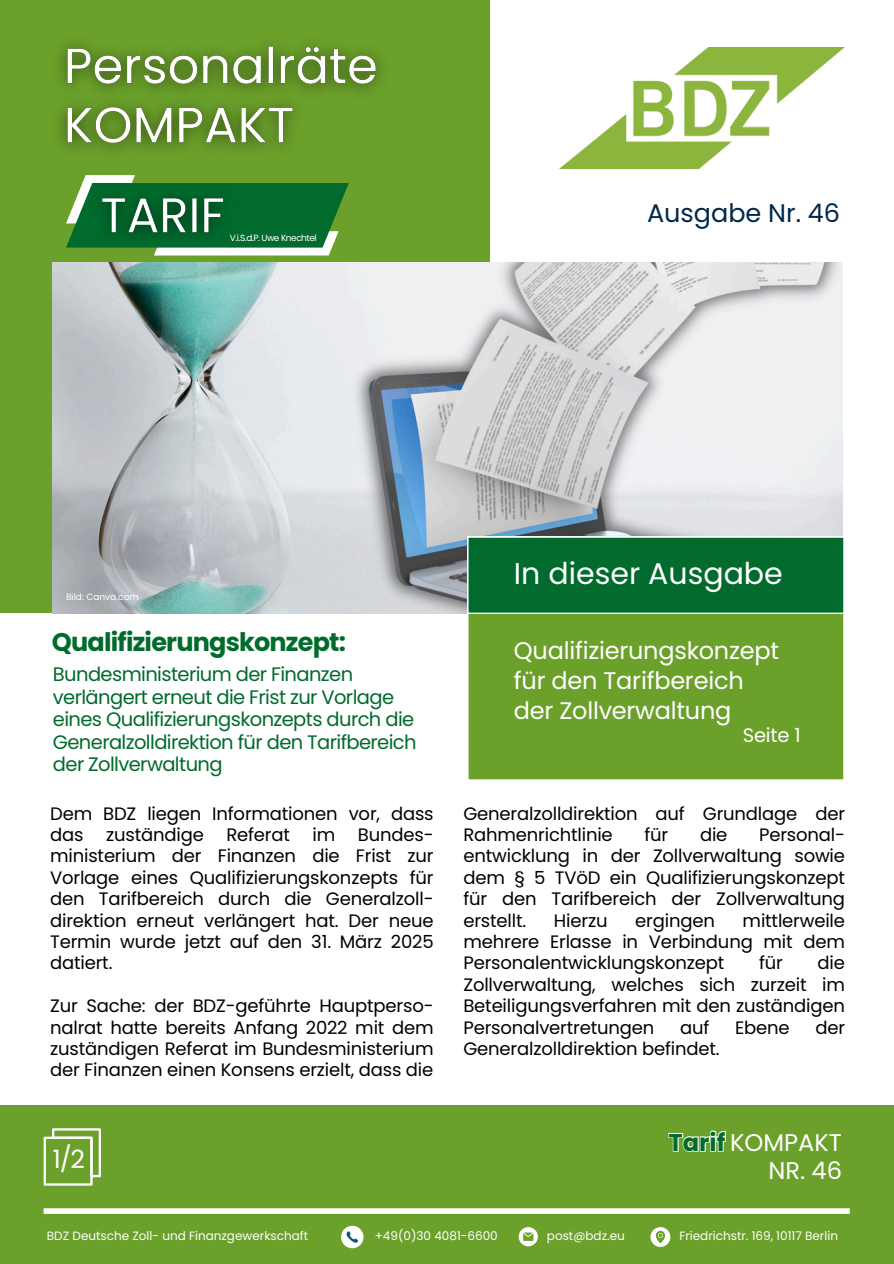
<style>
.page{position:relative;width:894px;height:1264px;background:#fff}
.page>*{position:absolute;margin:0;border:0;box-sizing:border-box;transform-origin:0 0}
.t1{font:30px "Poppins";color:#fff}
.t2{font:700 25.5px "Poppins";letter-spacing:-.03em;color:#006b2d}
.t3{font:25.5px "Poppins";color:#002749}
.t4{font:25.2px "Poppins";color:#fff}
.t5{font:24.15px/28.2px "Poppins";color:#fff;text-align:right}
.t6{font:24px/30.3px "Poppins";letter-spacing:-.01em;color:#fff}
.t7{font:19.5px/22.5px "Poppins";letter-spacing:-.03em;color:#006b2d}
.t8{font:19.5px "Poppins";letter-spacing:-.01em;color:#fff}
.t9{font:18px/21.3px "Poppins";letter-spacing:-.01em;color:#000;text-align:justify}
.t10{font:12px "Poppins";color:#fff}
.t11{font:9px "Poppins";letter-spacing:-.055em;color:#fff}
.t12{font:9px "Poppins";color:#fff}
.s1{font-weight:700;color:rgb(0 0 0/0)}
</style>
<div class="page">
<div style="left:0;top:0;width:489px;height:613px;background:#6ba02b"></div>
<div style="left:0;top:1105px;width:893px;height:158px;background:#6ba02b"></div>
<img style="left:53px;top:262px;width:789px;height:351px">
<div style="left:468px;top:614px;width:376px;height:166px;background:#6ba02b"></div>
<div style="left:467px;top:536px;width:377px;height:77px;background:#006b2d"></div>
<img style="left:559px;top:47px;width:285px;height:122px">
<svg style="left:66px;top:175px;width:282px;height:80px"></svg>
<div style="left:44px;top:1208px;width:805px;height:5px;background:#fff"></div>
<svg style="left:341px;top:1225px;width:22px;height:23px"></svg>
<svg style="left:518px;top:1227px;width:19px;height:19px"></svg>
<svg style="left:650px;top:1227px;width:20px;height:19px"></svg>
<div style="left:44px;top:1136px;width:49px;height:49px;border:2px solid #fff"></div>
<svg style="left:51px;top:1128px;width:50px;height:50px"></svg>
<img style="left:60px;top:44px;width:321px;height:47px">
<img style="left:81px;top:179px;width:164px;height:76px">
<img style="left:60px;top:85px;width:255px;height:66px">
<svg style="left:668px;top:1130px;width:58px;height:22px"></svg>
<p class="t11" style="left:230px;top:231px;width:88px">V.i.S.d.P. Uwe Knechtel</p>
<h6 class="t3" style="left:647px;top:195px;width:194px">Ausgabe Nr. 46</h6>
<p class="t12" style="left:66px;top:590px;width:74px">Bild: Canva.com</p>
<p class="t2" style="left:52px;top:624px;width:295px">Qualifizierungskonzept:</p>
<h4 class="t7" style="left:53px;top:663px;width:365px">Bundesministerium der Finanzen verlängert erneut die Frist zur Vorlage eines Qualifizierungskonzepts durch die Generalzolldirektion für den Tarifbereich der Zollverwaltung</h4>
<p class="t9" style="left:50px;top:802px;width:385px">Dem BDZ liegen Informationen vor, dass das</p>
<p class="t9" style="left:106px;top:824px;width:99px">zuständige</p>
<p class="t9" style="left:226px;top:824px;width:65px">Referat</p>
<p class="t9" style="left:312px;top:824px;width:24px">im</p>
<p class="t9" style="left:50px;top:824px;width:385px;text-indent:308px">Bundes&shy;ministerium der Finanzen die Frist zur Vorlage eines Qualifizierungskonzepts für den Tarifbereich durch die Generalzoll&shy;direktion erneut verlängert hat. Der neue Termin wurde jetzt auf den 31. März 2025 datiert.</p>
<h3 class="t9" style="left:50px;top:995px;width:385px">Zur Sache: der BDZ-geführte Hauptperso&shy;nalrat hatte bereits Anfang 2022 mit dem zuständigen Referat im Bundesministerium der Finanzen einen Konsens erzielt, dass die</h3>
<p class="t4" style="left:53px;top:1141px;width:34px">1/2</p>
<p class="t1" style="left:514px;top:552px;width:270px">In dieser Ausgabe</p>
<p class="t6" style="left:514px;top:635px;width:266px">Qualifizierungskonzept für den Tarifbereich der Zollverwaltung</p>
<h6 class="t8" style="left:742px;top:721px;width:59px">Seite 1</h6>
<h5 class="t9" style="left:463px;top:802px;width:383px">Generalzolldirektion auf Grundlage der<br>Rahmenrichtlinie</h5>
<h5 class="t9" style="left:644px;top:824px;width:25px">für</h5>
<h5 class="t9" style="left:699px;top:824px;width:29px">die</h5>
<h5 class="t9" style="left:463px;top:824px;width:383px;text-indent:296px">Personal&shy;entwicklung in der Zollverwaltung sowie dem § 5 TVöD ein Qualifizierungskonzept für den Tarifbereich der Zollverwaltung erstellt.</h5>
<h5 class="t9" style="left:463px;top:909px;width:383px;text-indent:279px">mittlerweile mehrere Erlasse in Verbindung mit dem Personalentwicklungskonzept</h5>
<h5 class="t9" style="left:553px;top:909px;width:55px">Hierzu</h5>
<h5 class="t9" style="left:635px;top:909px;width:81px">ergingen</h5>
<h5 class="t9" style="left:758px;top:952px;width:25px">für</h5>
<h5 class="t9" style="left:463px;top:952px;width:383px;text-indent:354px">die Zollverwaltung, welches sich zurzeit im Beteiligungsverfahren mit den zuständigen Personalvertretungen</h5>
<h5 class="t9" style="left:680px;top:1016px;width:31px">auf</h5>
<h5 class="t9" style="left:734px;top:1016px;width:56px">Ebene</h5>
<h5 class="t9" style="left:815px;top:1016px;width:31px">der</h5>
<h5 class="t9" style="left:463px;top:1037px;width:257px">Generalzolldirektion befindet.</h5>
<h4 class="t5" style="left:668px;top:1128px;width:175px"><span class="s1">Tarif</span> KOMPAKT<br>NR. 46</h4>
<p class="t10" style="left:47px;top:1227px;width:263px">BDZ Deutsche Zoll- und Finanzgewerkschaft</p>
<h5 class="t10" style="left:374px;top:1227px;width:124px">+49(0)30 4081-6600</h5>
<p class="t10" style="left:546px;top:1227px;width:79px">post@bdz.eu</p>
<p class="t10" style="left:679px;top:1227px;width:160px">Friedrichstr. 169, 10117 Berlin</p>
</div>
